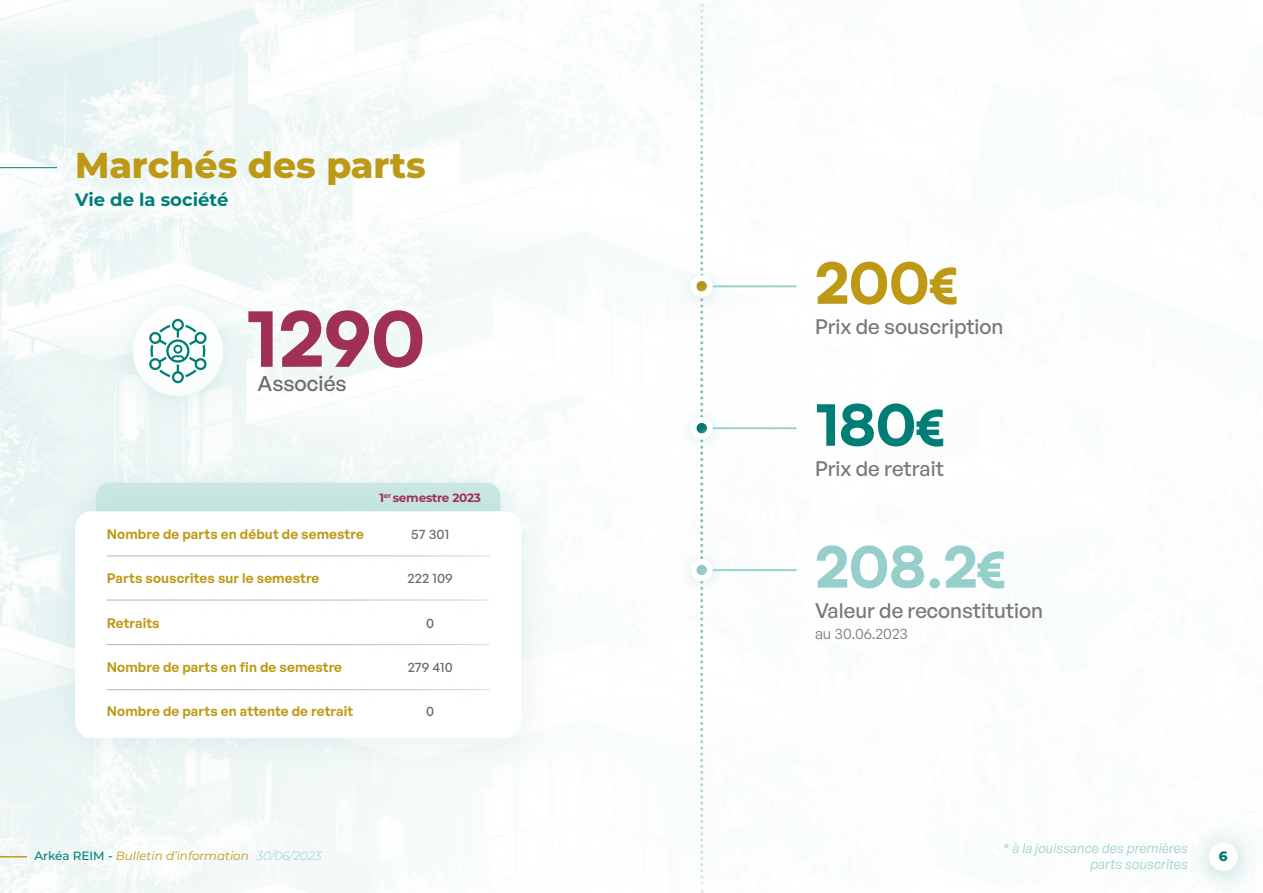
<style>
.page{position:relative;width:1263px;height:893px;background:#fff}
.page>*{position:absolute;margin:0;border:0;box-sizing:border-box;transform-origin:0 0}
.t1{font:900 75px "Satoshi";color:#a03058}
.t2{font:900 56.1px "Satoshi";color:#96ceca}
.t3{font:900 56.1px "Satoshi";color:#bd9916}
.t4{font:900 56.1px "Satoshi";color:#007e76}
.t5{font:800 36px "Montserrat";color:#bd9916}
.t6{font:500 21px "General Sans";color:#6b6b6b}
.t7{font:500 20.55px "General Sans";color:#787879}
.t8{font:700 18px "Montserrat";color:#007e76}
.t9{font:15px "General Sans";color:#787879}
.t10{font:600 13.5px "General Sans";letter-spacing:.01em;color:#bd9916}
.t11{font:italic 13.5px/16.5px "General Sans";letter-spacing:.01em;color:#96ceca;text-align:right}
.t12{font:500 13.5px "General Sans";letter-spacing:.01em;color:#6b6b6b}
.t13{font:800 13.5px "Montserrat";color:#007e76}
.t14{font:italic 12px "Montserrat";color:#bd9916}
.t15{font:700 12px "Montserrat";letter-spacing:-.02em;color:#a03058}
.s1{font-weight:500;font-style:normal;color:#007e76}
.s2{font-weight:300;color:#96ceca}
.s3{font-size:48.6px}
</style>
<div class="page">
<div style="left:0;top:831px;width:52px;height:57px;background:#f1f8f7"></div>
<svg style="left:0;top:856px;width:27px;height:1px"></svg>
<div style="left:58px;top:175px;width:186px;height:48px;background:#f5fafa"></div>
<div style="left:68px;top:458px;width:460px;height:84px;background:#eff7f6"></div>
<div style="left:41px;top:480px;width:514px;height:295px;background:#007e76;opacity:.1"></div>
<div style="left:75px;top:511px;width:446px;height:227px;background:#fff;border-radius:16px"></div>
<hr style="left:107px;top:689px;width:382px;height:1px;background:#b5b5b5">
<hr style="left:107px;top:644px;width:382px;height:1px;background:#b5b5b5">
<hr style="left:107px;top:600px;width:382px;height:1px;background:#b5b5b5">
<hr style="left:107px;top:556px;width:382px;height:1px;background:#b5b5b5">
<hr style="left:0;top:167px;width:57px;height:1px;background:#007e76">
<div style="left:1187px;top:823px;width:73px;height:70px;background:#96ceca;opacity:.25"></div>
<div style="left:1209px;top:842px;width:29px;height:29px;background:#fff;border-radius:50%"></div>
<svg style="left:700px;top:4px;width:3px;height:889px"></svg>
<hr style="left:695px;top:285px;width:101px;height:2px;background:#96ceca">
<div style="left:677px;top:263px;width:50px;height:50px;background:#96ceca;opacity:.35"></div>
<div style="left:691px;top:275px;width:22px;height:22px;background:#fff;border-radius:50%"></div>
<div style="left:683px;top:270px;width:37px;height:22px;background:#96ceca;opacity:.2"></div>
<hr style="left:695px;top:427px;width:101px;height:2px;background:#96ceca">
<div style="left:677px;top:405px;width:50px;height:50px;background:#96ceca;opacity:.35"></div>
<div style="left:691px;top:417px;width:22px;height:22px;background:#fff;border-radius:50%"></div>
<div style="left:683px;top:412px;width:37px;height:22px;background:#96ceca;opacity:.2"></div>
<hr style="left:695px;top:569px;width:101px;height:2px;background:#96ceca">
<div style="left:677px;top:547px;width:50px;height:49px;background:#96ceca;opacity:.35"></div>
<div style="left:691px;top:559px;width:22px;height:22px;background:#fff;border-radius:50%"></div>
<div style="left:683px;top:554px;width:37px;height:21px;background:#96ceca;opacity:.2"></div>
<div style="left:106px;top:282px;width:144px;height:145px;background:#96ceca;opacity:.25"></div>
<div style="left:133px;top:306px;width:90px;height:90px;background:#fff;border-radius:50%"></div>
<svg style="left:149px;top:319px;width:58px;height:64px"></svg>
<h3 class="t5" style="left:75px;top:139px;width:352px">Marchés des parts</h3>
<h3 class="t8" style="left:75px;top:187px;width:155px">Vie de la société</h3>
<h1 class="t1" style="left:246px;top:282px;width:181px">1290</h1>
<h3 class="t6" style="left:257px;top:370px;width:91px">Associés</h3>
<p class="t15" style="left:379px;top:489px;width:103px">1<sup>er</sup> semestre 2023</p>
<p class="t10" style="left:107px;top:525px;width:259px">Nombre de parts en début de semestre</p>
<p class="t10" style="left:107px;top:570px;width:214px">Parts souscrites sur le semestre</p>
<p class="t10" style="left:107px;top:614px;width:54px">Retraits</p>
<p class="t10" style="left:107px;top:658px;width:237px">Nombre de parts en fin de semestre</p>
<p class="t10" style="left:107px;top:703px;width:248px">Nombre de parts en attente de retrait</p>
<p class="t12" style="left:411px;top:525px;width:39px">57 301</p>
<p class="t12" style="left:408px;top:570px;width:47px">222 109</p>
<p class="t12" style="left:426px;top:614px;width:10px">0</p>
<p class="t12" style="left:408px;top:658px;width:47px">279 410</p>
<p class="t12" style="left:426px;top:703px;width:10px">0</p>
<p class="t14" style="left:34px;top:848px;width:288px"><span class="s1">Arkéa REIM -</span> Bulletin d’information <span class="s2">30/06/2023</span></p>
<h2 class="t3" style="left:815px;top:240px;width:145px">200<span class="s3">€</span></h2>
<h3 class="t7" style="left:815px;top:313px;width:190px">Prix de souscription</h3>
<h2 class="t4" style="left:815px;top:382px;width:132px">180<span class="s3">€</span></h2>
<h3 class="t7" style="left:815px;top:455px;width:130px">Prix de retrait</h3>
<h2 class="t2" style="left:815px;top:524px;width:193px">208.2<span class="s3">€</span></h2>
<h3 class="t7" style="left:815px;top:597px;width:230px">Valeur de reconstitution</h3>
<p class="t9" style="left:815px;top:624px;width:95px">au 30.06.2023</p>
<p class="t11" style="left:1003px;top:839px;width:186px">* à la jouissance des premières parts souscrites</p>
<p class="t13" style="left:1219px;top:846px;width:10px">6</p>
</div>
